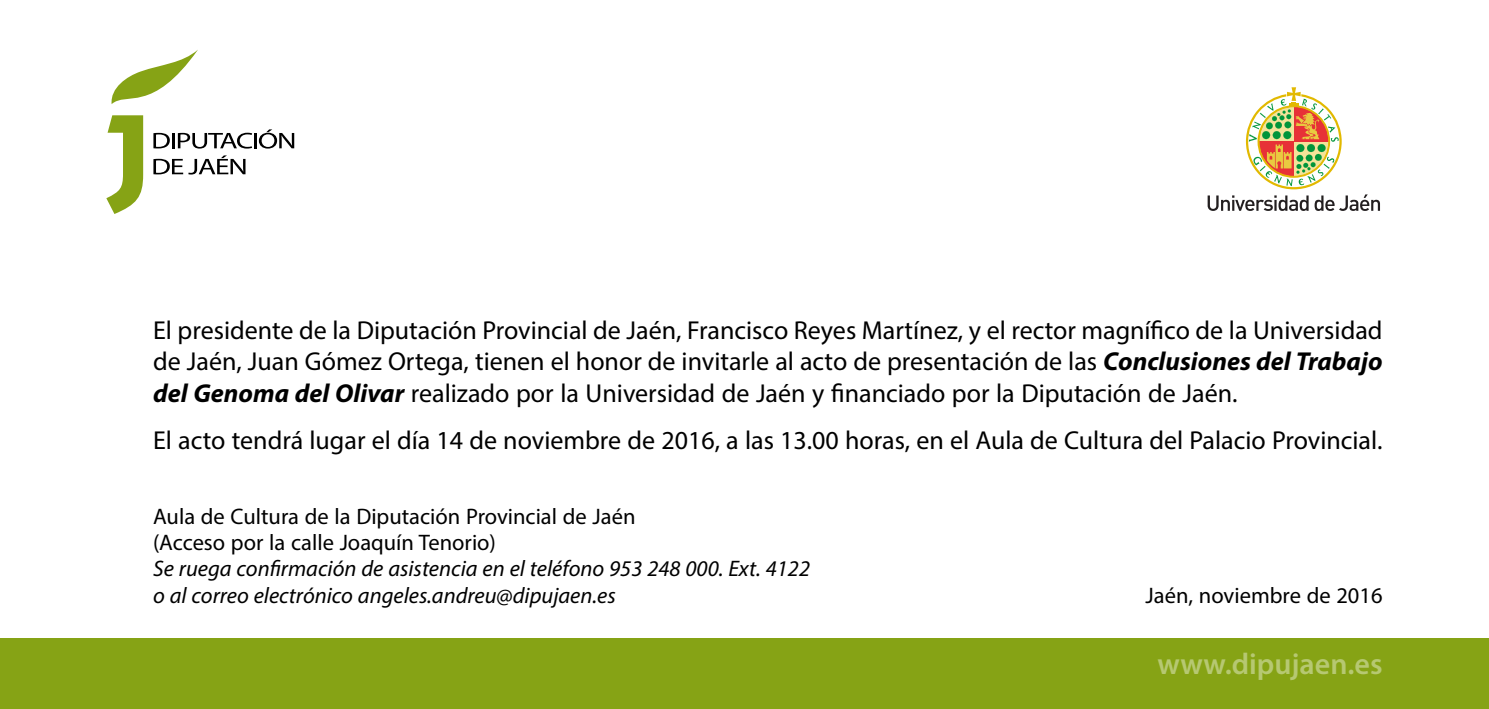
<style>
.page{position:relative;width:1489px;height:709px;background:#fff}
.page>*{position:absolute;margin:0;border:0;box-sizing:border-box;transform-origin:0 0}
.t1{font:600 30px "Myriad Pro";color:#b6c872}
.t2{font:26px/31.8px "Myriad Pro";color:#000;text-align:justify}
.t3{font:italic 22.5px/26.2px "Myriad Pro";color:#000}
.t4{font:22.5px/26.2px "Myriad Pro";color:#000}
.s1{font-weight:700;font-style:italic}
</style>
<div class="page">
<div style="left:0;top:638px;width:1488px;height:71px;background:#86a315"></div>
<hr style="left:254px;top:133px;width:3px;height:15px;background:#000">
<svg style="left:259px;top:129px;width:35px;height:20px"></svg>
<svg style="left:106px;top:50px;width:146px;height:164px"></svg>
<svg style="left:1207px;top:87px;width:172px;height:124px"></svg>
<p class="t2" style="left:153px;top:313px;width:1230px">El presidente de la Diputación Provincial de Jaén, Francisco Reyes Martínez, y el rector magnífico de la Universidad de Jaén, Juan Gómez Ortega, tienen el honor de invitarle al acto de presentación de las <span class="s1">Conclusiones del Trabajo del Genoma del Olivar</span> realizado por la Universidad de Jaén y financiado por la Diputación de Jaén.</p>
<p class="t2" style="left:153px;top:424px;width:1230px">El acto tendrá lugar el día 14 de noviembre de 2016, a las 13.00 horas, en el Aula de Cultura del Palacio Provincial.</p>
<p class="t4" style="left:153px;top:503px;width:484px">Aula de Cultura de la Diputación Provincial de Jaén (Acceso por la calle Joaquín Tenorio)</p>
<p class="t3" style="left:153px;top:555px;width:658px">Se ruega confirmación de asistencia en el teléfono 953 248 000. Ext. 4122 o al correo electrónico angeles.andreu@dipujaen.es</p>
<p class="t4" style="left:1145px;top:581px;width:238px">Jaén, noviembre de 2016</p>
<p class="t1" style="left:1157px;top:645px;width:226px">www.dipujaen.es</p>
</div>
